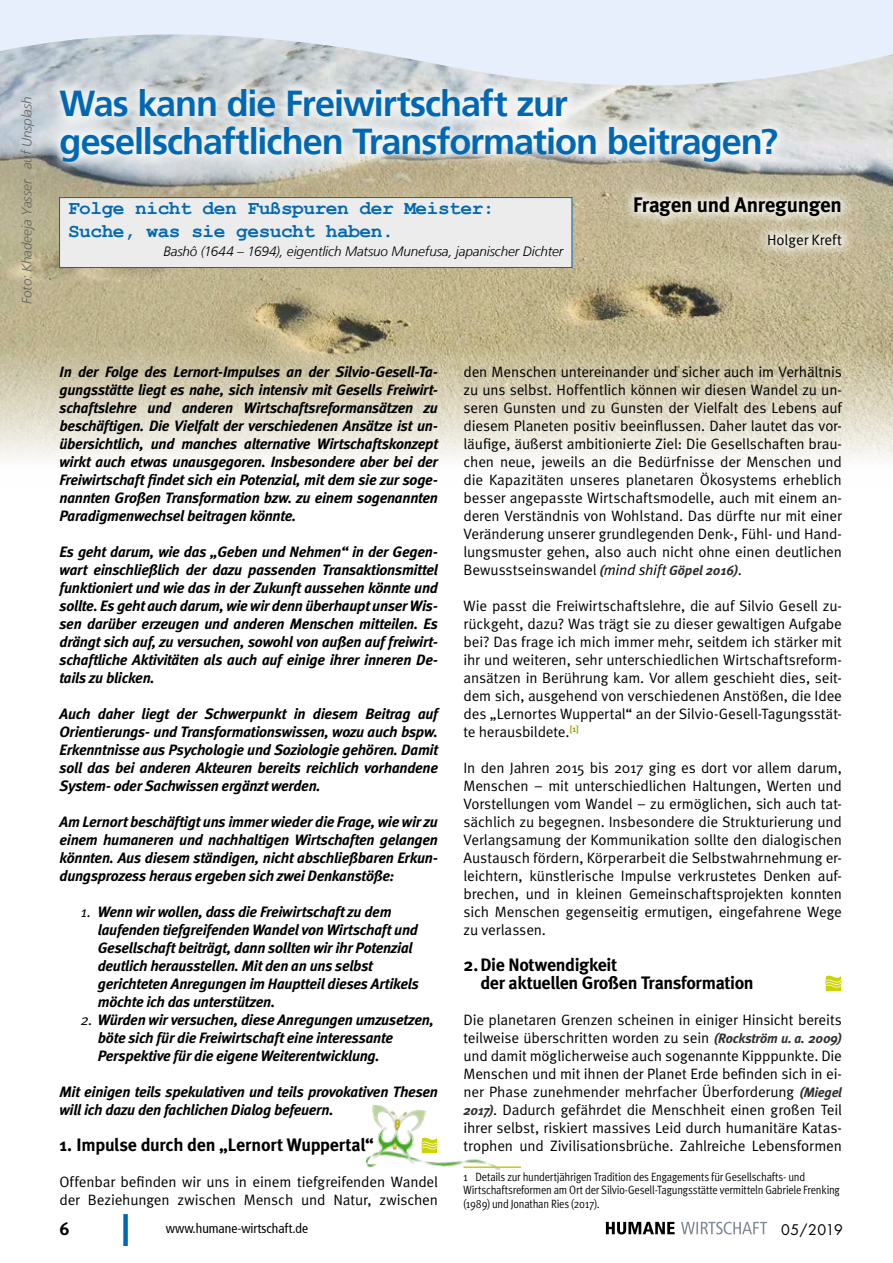
<style>
.page{position:relative;width:893px;height:1263px;background:#fff}
.page>*{position:absolute;margin:0;border:0;box-sizing:border-box;transform-origin:0 0}
.Headline_1{font:700 36px/37.5px "Frutiger 65";letter-spacing:-.025em;color:#0068b3}
.Headline_2{font:700 21px "Meta";letter-spacing:-.015em;color:#000}
.Zitat_grauer_Block_m{font:700 19.5px "Courier New";letter-spacing:-.025em;color:#0068b3}
.Zwischenüberschrift{font:700 18px "Meta";letter-spacing:-.02em;color:#000}
.t1{font:18px "Meta Bold LF";color:#000}
.Fließtext_Meta_Norma{font:15px/18px "Meta Normal";letter-spacing:-.01em;color:#000;text-align:justify}
.Fließtext_Meta_Norma-2{font:italic 700 15px/18px "Meta";letter-spacing:-.015em;color:#000;text-align:justify}
.Autor{font:15px "Meta Normal";color:#000}
.t2{font:14.25px "Futura";letter-spacing:.005em;color:#000}
.Zitat_grauer_Block_m-2{font:italic 300 13.5px "Frutiger LT";letter-spacing:-.01em;color:#000}
.t3{font:italic 300 13.5px "Frutiger LT";letter-spacing:-.01em;color:#626262}
.t4{font:condensed 13.5px "Frutiger 57";color:#000}
.Fußnote_enge_Zeile{font:12px/13.5px "Meta Cond Normal";letter-spacing:-.015em;color:#000}
.s1{font-family:"Meta Normal";font-weight:400}
.s2{font-family:"Meta";font-weight:700;font-style:italic;font-size:13.5px;color:#303030}
.s3{font-style:italic}
</style>
<div class="page">
<div style="left:123px;top:1214px;width:5px;height:32px;background:#0068b3"></div>
<svg style="left:606px;top:1222px;width:69px;height:12px"></svg>
<svg style="left:681px;top:1222px;width:86px;height:12px"></svg>
<img style="left:0;top:94px;width:893px;height:368px">
<img style="left:366px;top:1104px;width:135px;height:67px">
<svg style="left:825px;top:976px;width:17px;height:15px"></svg>
<hr style="left:463px;top:1166px;width:58px;height:2px;background:#cccd00">
<svg style="left:421px;top:1138px;width:17px;height:15px"></svg>
<div style="left:47px;top:76px;width:807px;height:184px;background:#fff;opacity:.74"></div>
<div style="left:59px;top:197px;width:513px;height:71px;background:#ececec;border:1px solid #0068b3"></div>
<svg style="left:0;top:0;width:892px;height:94px;background:#dbe3ec"></svg>
<svg style="left:892px;top:0;width:1px;height:94px"></svg>
<p class="t3" style="left:19px;top:304px;width:209px;rotate:-90deg">Foto: Khadeeja Yasser auf Unsplash</p>
<p class="Headline_1" style="left:60px;top:85px;width:720px">Was kann die Freiwirtschaft zur gesellschaftlichen Transformation beitragen?</p>
<p class="Headline_2" style="left:633px;top:192px;width:210px">Fragen und Anregungen</p>
<p class="Autor" style="left:767px;top:231px;width:76px">Holger Kreft</p>
<p class="Zitat_grauer_Block_m" style="left:68px;top:196px;width:428px">Folge nicht den Fußspuren der Meister:</p>
<p class="Zitat_grauer_Block_m" style="left:68px;top:219px;width:327px">Suche, was sie gesucht haben.</p>
<p class="Zitat_grauer_Block_m-2" style="left:163px;top:244px;width:401px">Bashô (1644 – 1694), eigentlich Matsuo Munefusa, japanischer Dichter</p>
<p class="Fließtext_Meta_Norma-2" style="left:60px;top:363px;width:380px">In der Folge des Lernort-Impulses an der Silvio-Gesell-Ta&shy;gungsstätte liegt es nahe, sich intensiv mit Gesells Freiwirt&shy;schaftslehre und anderen Wirtschaftsreformansätzen zu beschäftigen. Die Vielfalt der verschiedenen Ansätze ist un&shy;übersichtlich, und manches alternative Wirtschaftskonzept wirkt auch etwas unausgegoren. Insbesondere aber bei der Freiwirtschaft findet sich ein Potenzial, mit dem sie zur soge&shy;nannten Großen Transformation bzw. zu einem sogenannten Paradigmenwechsel beitragen könnte.</p>
<p class="Fließtext_Meta_Norma-2" style="left:60px;top:543px;width:380px">Es geht darum, wie das „Geben und Nehmen“ in der Gegen&shy;wart einschließlich der dazu passenden Transaktionsmittel funktioniert und wie das in der Zukunft aussehen könnte und sollte. Es geht auch darum, wie wir denn überhaupt unser Wis&shy;sen darüber erzeugen und anderen Menschen mitteilen. Es drängt sich auf, zu versuchen, sowohl von außen auf freiwirt&shy;schaftliche Aktivitäten als auch auf einige ihrer inneren De&shy;tails zu blicken.</p>
<p class="Fließtext_Meta_Norma-2" style="left:60px;top:705px;width:380px">Auch daher liegt der Schwerpunkt in diesem Beitrag auf Orientierungs- und Transformationswissen, wozu auch bspw.<br>Erkenntnisse aus Psychologie und Soziologie gehören. Damit soll das bei anderen Akteuren bereits reichlich vorhandene System- oder Sachwissen ergänzt werden.</p>
<p class="Fließtext_Meta_Norma-2" style="left:60px;top:813px;width:380px">Am Lernort beschäftigt uns immer wieder die Frage, wie wir zu einem humaneren und nachhaltigen Wirtschaften gelangen könnten. Aus diesem ständigen, nicht abschließbaren Erkun&shy;dungsprozess heraus ergeben sich zwei Denkanstöße:</p>
<p class="Fließtext_Meta_Norma-2" style="left:98px;top:903px;width:323px;text-align:left;text-indent:-17px"><span class="s1">1.</span> Wenn wir wollen, dass die Freiwirtschaft zu dem laufenden tiefgreifenden Wandel von Wirtschaft und Gesellschaft beiträgt, dann sollten wir ihr Potenzial deutlich herausstellen. Mit den an uns selbst gerichteten Anregungen im Hauptteil dieses Artikels möchte ich das unterstützen.</p>
<p class="Fließtext_Meta_Norma-2" style="left:98px;top:1011px;width:338px;text-align:left;text-indent:-17px"><span class="s1">2.</span> Würden wir versuchen, diese Anregungen umzusetzen, böte sich für die Freiwirtschaft eine interessante<br>Perspektive für die eigene Weiterentwicklung.</p>
<p class="Fließtext_Meta_Norma-2" style="left:60px;top:1083px;width:380px">Mit einigen teils spekulativen und teils provokativen Thesen will ich dazu den fachlichen Dialog befeuern.</p>
<p class="Zwischenüberschrift" style="left:60px;top:1134px;width:316px">1. Impulse durch den „Lernort Wuppertal“</p>
<p class="Fließtext_Meta_Norma" style="left:60px;top:1173px;width:380px">Offenbar befinden wir uns in einem tiefgreifenden Wandel der Beziehungen zwischen Mensch und Natur, zwischen</p>
<p class="Fließtext_Meta_Norma" style="left:463px;top:363px;width:380px">den Menschen untereinander und sicher auch im Verhältnis zu uns selbst. Hoffentlich können wir diesen Wandel zu un&shy;seren Gunsten und zu Gunsten der Vielfalt des Lebens auf diesem Planeten positiv beeinflussen. Daher lautet das vor&shy;läufige, äußerst ambitionierte Ziel: Die Gesellschaften brau&shy;chen neue, jeweils an die Bedürfnisse der Menschen und die Kapazitäten unseres planetaren Ökosystems erheblich besser angepasste Wirtschaftsmodelle, auch mit einem an&shy;deren Verständnis von Wohlstand. Das dürfte nur mit einer Veränderung unserer grundlegenden Denk-, Fühl- und Hand&shy;lungsmuster gehen, also auch nicht ohne einen deutlichen Bewusstseinswandel <span class="s2">(</span><span class="s3">mind shift</span> <span class="s2">Göpel 2016)</span>.</p>
<p class="Fließtext_Meta_Norma" style="left:463px;top:597px;width:380px">Wie passt die Freiwirtschaftslehre, die auf Silvio Gesell zu&shy;rückgeht, dazu? Was trägt sie zu dieser gewaltigen Aufgabe bei? Das frage ich mich immer mehr, seitdem ich stärker mit ihr und weiteren, sehr unterschiedlichen Wirtschaftsreform&shy;ansätzen in Berührung kam. Vor allem geschieht dies, seit&shy;dem sich, ausgehend von verschiedenen Anstößen, die Idee des „Lernortes Wuppertal“ an der Silvio-Gesell-Tagungsstät&shy;te herausbildete.<sup>[1]</sup></p>
<p class="Fließtext_Meta_Norma" style="left:463px;top:759px;width:380px">In den Jahren 2015 bis 2017 ging es dort vor allem darum, Menschen – mit unterschiedlichen Haltungen, Werten und Vorstellungen vom Wandel – zu ermöglichen, sich auch tat&shy;sächlich zu begegnen. Insbesondere die Strukturierung und Verlangsamung der Kommunikation sollte den dialogischen Austausch fördern, Körperarbeit die Selbstwahrnehmung er&shy;leichtern, künstlerische Impulse verkrustetes Denken auf&shy;brechen, und in kleinen Gemeinschaftsprojekten konnten sich Menschen gegenseitig ermutigen, eingefahrene Wege zu verlassen.</p>
<p class="Zwischenüberschrift" style="left:463px;top:954px;width:155px">2.Die Notwendigkeit</p>
<p class="Zwischenüberschrift" style="left:480px;top:972px;width:275px">der aktuellen Großen Transformation</p>
<p class="Fließtext_Meta_Norma" style="left:463px;top:1011px;width:380px">Die planetaren Grenzen scheinen in einiger Hinsicht bereits teilweise überschritten worden zu sein <span class="s2">(Rockström u. a. 2009) </span>und damit möglicherweise auch sogenannte Kipppunkte. Die Menschen und mit ihnen der Planet Erde befinden sich in ei&shy;ner Phase zunehmender mehrfacher Überforderung <span class="s2">(Miegel 2017)</span>. Dadurch gefährdet die Menschheit einen großen Teil ihrer selbst, riskiert massives Leid durch humanitäre Katas&shy;trophen und Zivilisationsbrüche. Zahlreiche Lebensformen</p>
<p class="Fußnote_enge_Zeile" style="left:463px;top:1170px;width:378px">1 Details zur hundertjährigen Tradition des Engagements für Gesellschafts- und<br>Wirtschaftsreformen am Ort der Silvio-Gesell-Tagungsstätte vermitteln Gabriele Frenking (1989) und Jonathan Ries (2017).</p>
<p class="t1" style="left:60px;top:1218px;width:12px">6</p>
<p class="t4" style="left:166px;top:1220px;width:144px">www.humane-wirtschaft.de</p>
<p class="t2" style="left:781px;top:1220px;width:63px">05/2019</p>
</div>
